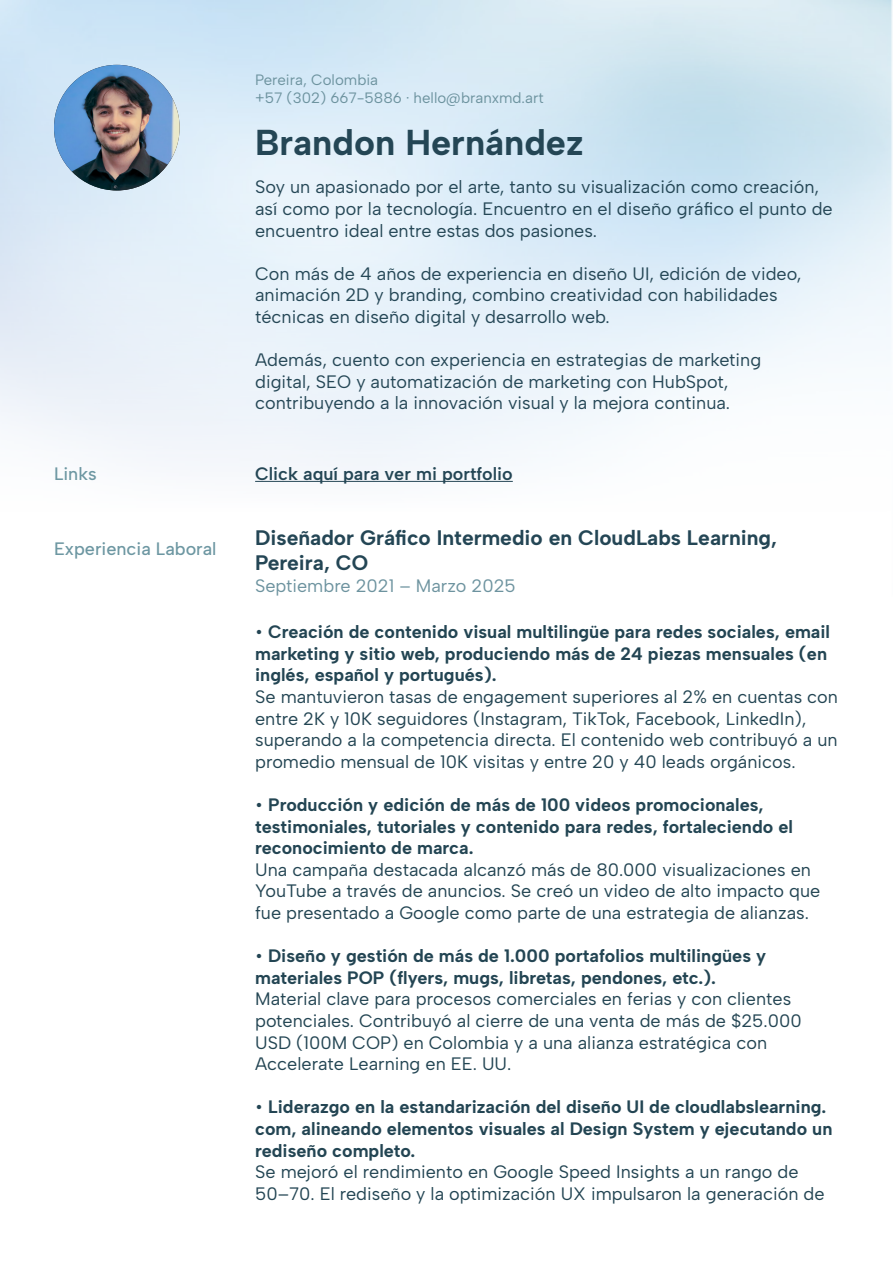
<style>
.page{position:relative;width:893px;height:1263px;background:#fff}
.page>*{position:absolute;margin:0;border:0;box-sizing:border-box;transform-origin:0 0}
.t1{font:700 36px "Albert Sans";color:#244655}
.t2{font:700 21px/25.2px "Albert Sans";color:#244655}
.t3{font:18px/21.6px "Albert Sans";color:#234553}
.t4{font:700 18px/21.6px "Albert Sans";color:#234553}
.t5{font:18px/21.6px "Albert Sans";color:#254756}
.t6{font:600 18px "Albert Sans";color:#244655}
.t7{font:18px "Albert Sans";color:#6d939f}
.t8{font:500 18px "Albert Sans";color:#6d97a2}
.t9{font:15px "Albert Sans";color:#6d939f}
.s1{font-weight:400}
</style>
<div class="page">
<img style="left:0;top:0;width:893px;height:481px">
<hr style="left:255px;top:481px;width:258px;height:1px;background:#244655">
<img style="left:54px;top:65px;width:126px;height:125px;border-radius:63px">
<p class="t8" style="left:54px;top:462px;width:44px">Links</p>
<p class="t8" style="left:54px;top:538px;width:164px">Experiencia Laboral</p>
<p class="t9" style="left:255px;top:70px;width:125px">Pereira, Colombia</p>
<p class="t9" style="left:255px;top:88px;width:290px">+57 (302) 667-5886 · hello@branxmd.art</p>
<p class="t1" style="left:255px;top:120px;width:330px">Brandon Hernández</p>
<p class="t5" style="left:255px;top:176px;width:579px">Soy un apasionado por el arte, tanto su visualización como creación, así como por la tecnología. Encuentro en el diseño gráfico el punto de encuentro ideal entre estas dos pasiones.</p>
<p class="t5" style="left:255px;top:263px;width:548px">Con más de 4 años de experiencia en diseño UI, edición de video, animación 2D y branding, combino creatividad con habilidades técnicas en diseño digital y desarrollo web.</p>
<p class="t5" style="left:255px;top:349px;width:508px">Además, cuento con experiencia en estrategias de marketing</p>
<p class="t5" style="left:255px;top:371px;width:475px">digital, SEO y automatización de marketing con HubSpot,</p>
<p class="t5" style="left:255px;top:392px;width:477px">contribuyendo a la innovación visual y la mejora continua.</p>
<p class="t6" style="left:255px;top:462px;width:259px">Click aquí para ver mi portfolio</p>
<p class="t2" style="left:255px;top:525px;width:524px">Diseñador Gráfico Intermedio en CloudLabs Learning,<br>Pereira, CO</p>
<p class="t7" style="left:255px;top:574px;width:262px">Septiembre 2021 – Marzo 2025</p>
<p class="t4" style="left:255px;top:621px;width:576px"><span class="s1">•</span> Creación de contenido visual multilingüe para redes sociales, email marketing y sitio web, produciendo más de 24 piezas mensuales (en inglés, español y portugués).</p>
<p class="t3" style="left:255px;top:686px;width:584px">Se mantuvieron tasas de engagement superiores al 2% en cuentas con entre 2K y 10K seguidores (Instagram, TikTok, Facebook, LinkedIn), superando a la competencia directa. El contenido web contribuyó a un promedio mensual de 10K visitas y entre 20 y 40 leads orgánicos.</p>
<p class="t4" style="left:255px;top:794px;width:539px"><span class="s1">•</span> Producción y edición de más de 100 videos promocionales, testimoniales, tutoriales y contenido para redes, fortaleciendo el reconocimiento de marca.</p>
<p class="t3" style="left:255px;top:859px;width:567px">Una campaña destacada alcanzó más de 80.000 visualizaciones en<br>YouTube a través de anuncios. Se creó un video de alto impacto que fue presentado a Google como parte de una estrategia de alianzas.</p>
<p class="t4" style="left:255px;top:945px;width:513px"><span class="s1">•</span> Diseño y gestión de más de 1.000 portafolios multilingües y materiales POP (flyers, mugs, libretas, pendones, etc.).</p>
<p class="t3" style="left:255px;top:988px;width:548px">Material clave para procesos comerciales en ferias y con clientes potenciales. Contribuyó al cierre de una venta de más de $25.000<br>USD (100M COP) en Colombia y a una alianza estratégica con Accelerate Learning en EE. UU.</p>
<p class="t4" style="left:255px;top:1096px;width:579px"><span class="s1">•</span> Liderazgo en la estandarización del diseño UI de cloudlabslearning. com, alineando elementos visuales al Design System y ejecutando un rediseño completo.</p>
<p class="t3" style="left:255px;top:1161px;width:571px">Se mejoró el rendimiento en Google Speed Insights a un rango de<br>50–70. El rediseño y la optimización UX impulsaron la generación de</p>
</div>
